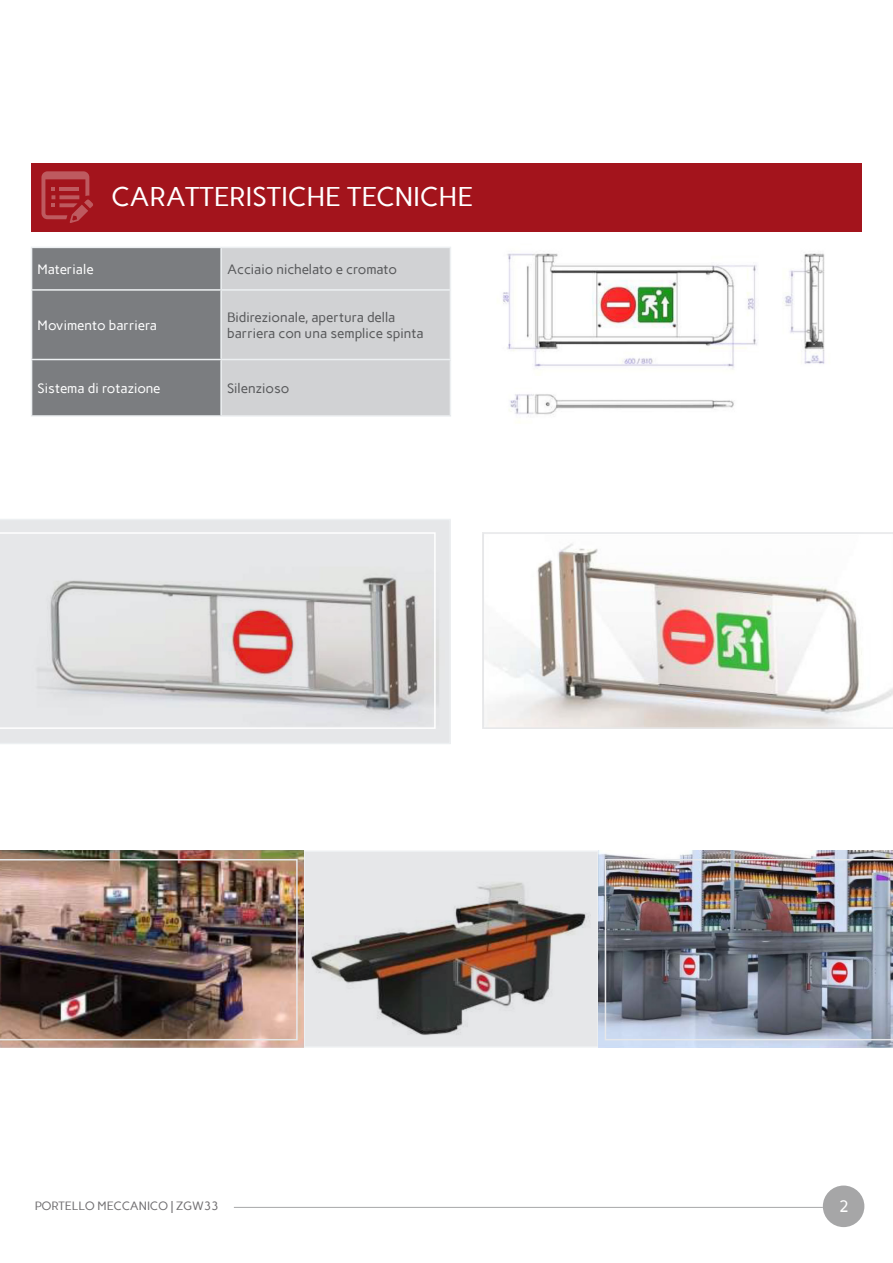
<style>
.page{position:relative;width:893px;height:1263px;background:#fff}
.page>*{position:absolute;margin:0;border:0;box-sizing:border-box;transform-origin:0 0}
.t1{font:27px "Carme";color:#fff}
.t2{font:16.5px "Carme";color:#fff}
.t3{font:13.5px/16.5px "Carme";letter-spacing:-.005em;color:#57585a}
.t4{font:13.5px "Carme";letter-spacing:-.01em;color:#fff}
.t5{font:12px "Carme";color:#1a171b}
</style>
<div class="page">
<div style="left:823px;top:1185px;width:41px;height:42px;background:#a6a6a7;border-radius:50%"></div>
<hr style="left:234px;top:1207px;width:589px;height:1px;background:#57585a">
<div style="left:0;top:519px;width:451px;height:225px;background:#e6e7e9"></div>
<div style="left:304px;top:850px;width:295px;height:198px;background:#e6e7e9;border:2px solid #edf0f2"></div>
<svg style="left:32px;top:248px;width:418px;height:167px;background:#a1a3a5"></svg>
<div style="left:221px;top:359px;width:229px;height:57px;background:#d1d2d4"></div>
<hr style="left:31px;top:247px;width:190px;height:1px;background:#edf0f2">
<hr style="left:31px;top:248px;width:1px;height:41px;background:#edf0f2">
<hr style="left:221px;top:247px;width:230px;height:1px;background:#edf0f2">
<hr style="left:220px;top:248px;width:2px;height:41px;background:#edf0f2">
<hr style="left:450px;top:248px;width:1px;height:41px;background:#edf0f2">
<hr style="left:31px;top:289px;width:190px;height:2px;background:#edf0f2">
<hr style="left:31px;top:291px;width:1px;height:68px;background:#edf0f2">
<hr style="left:221px;top:289px;width:230px;height:2px;background:#edf0f2">
<hr style="left:220px;top:291px;width:2px;height:68px;background:#edf0f2">
<hr style="left:450px;top:291px;width:1px;height:68px;background:#edf0f2">
<hr style="left:31px;top:359px;width:190px;height:1px;background:#edf0f2">
<hr style="left:31px;top:360px;width:1px;height:55px;background:#edf0f2">
<hr style="left:221px;top:359px;width:230px;height:1px;background:#edf0f2">
<hr style="left:220px;top:360px;width:2px;height:55px;background:#edf0f2">
<hr style="left:450px;top:360px;width:1px;height:55px;background:#edf0f2">
<hr style="left:31px;top:415px;width:190px;height:2px;background:#edf0f2">
<hr style="left:221px;top:415px;width:230px;height:2px;background:#edf0f2">
<div style="left:31px;top:163px;width:830px;height:68px;background:#a3141c"></div>
<svg style="left:41px;top:171px;width:52px;height:52px"></svg>
<img style="left:312px;top:850px;width:278px;height:198px">
<img style="left:0;top:850px;width:304px;height:198px">
<img style="left:599px;top:850px;width:294px;height:198px">
<img style="left:23px;top:540px;width:421px;height:191px">
<img style="left:502px;top:253px;width:323px;height:170px">
<svg style="left:482px;top:532px;width:411px;height:197px"></svg>
<img style="left:0;top:859px;width:298px;height:181px">
<img style="left:605px;top:859px;width:288px;height:181px">
<svg style="left:0;top:532px;width:436px;height:197px;background:#d8d3d3"></svg>
<p class="t1" style="left:111px;top:180px;width:363px">CARATTERISTICHE TECNICHE</p>
<p class="t4" style="left:38px;top:261px;width:58px">Materiale</p>
<p class="t3" style="left:227px;top:261px;width:172px">Acciaio nichelato e cromato</p>
<p class="t4" style="left:38px;top:317px;width:121px">Movimento barriera</p>
<p class="t3" style="left:227px;top:309px;width:198px">Bidirezionale, apertura della barriera con una semplice spinta</p>
<p class="t4" style="left:38px;top:380px;width:125px">Sistema di rotazione</p>
<p class="t3" style="left:227px;top:380px;width:64px">Silenzioso</p>
<p class="t5" style="left:34px;top:1199px;width:186px">PORTELLO MECCANICO | ZGW33</p>
<p class="t2" style="left:839px;top:1196px;width:12px">2</p>
</div>
